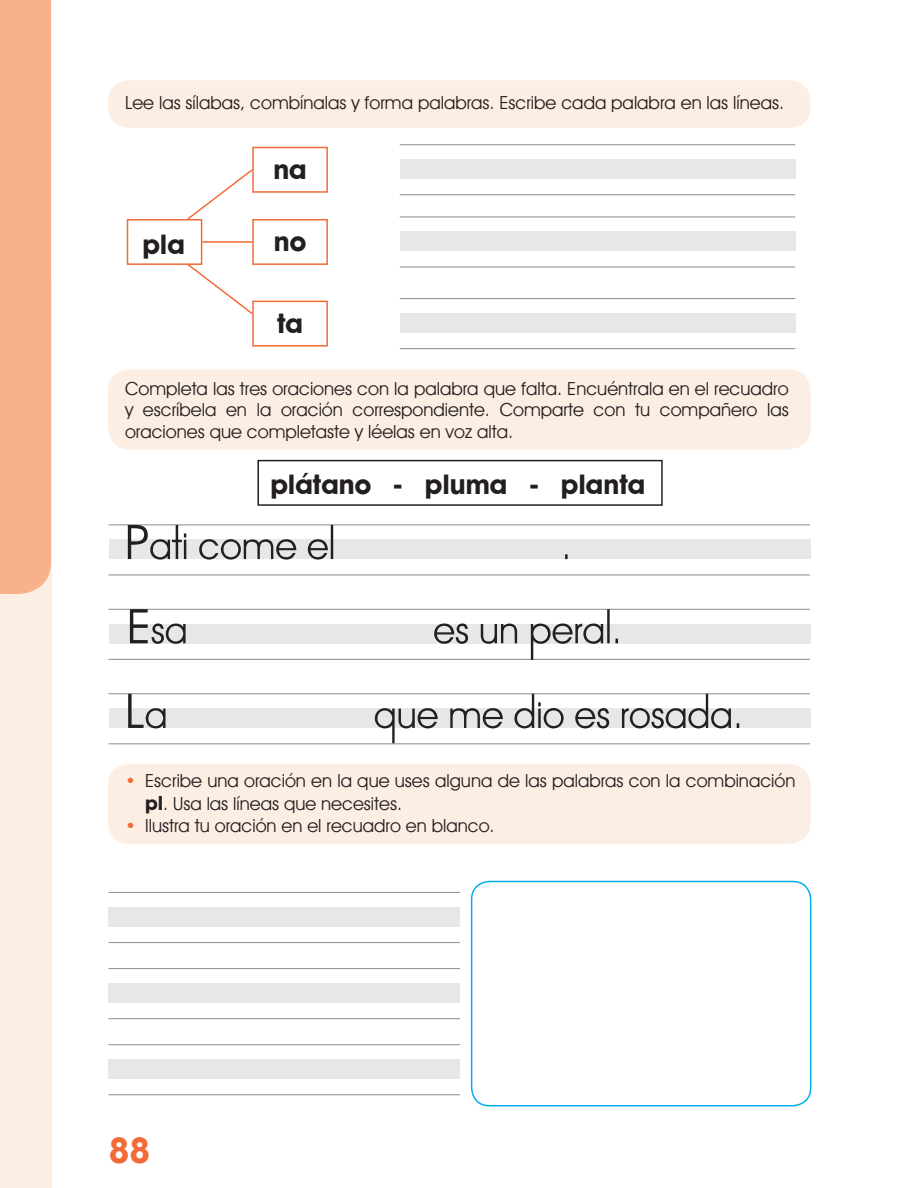
<style>
.page{position:relative;width:918px;height:1188px;background:#fff}
.page>*{position:absolute;margin:0;border:0;box-sizing:border-box;transform-origin:0 0}
.t1{font:36px "VAG Rounded Bold";color:#f26b36}
.TEXTO{font:700 27px "Avant Guard SW";color:#231f20}
.TEXTO-2{font:18px/21.6px "Avant Guard SW";color:#231f20;text-align:justify}
.s1{font-family:"Century Gothic";color:#f26b36}
.s2{font-weight:700;font-size:19.5px}
</style>
<div class="page">
<div style="left:0;top:282px;width:51px;height:906px;background:#fdeee3"></div>
<div style="left:0;top:0;width:51px;height:594px;background:#f9b18c"></div>
<div style="left:108px;top:764px;width:703px;height:80px;background:#fdeee3;border-radius:22px"></div>
<div style="left:108px;top:369px;width:703px;height:80px;background:#fdeee3;border-radius:22px"></div>
<div style="left:108px;top:80px;width:703px;height:48px;background:#fdeee3;border-radius:21px"></div>
<div style="left:400px;top:231px;width:395px;height:20px;background:#e6e7e9"></div>
<hr style="left:400px;top:216px;width:395px;height:1px;background:#939598">
<hr style="left:400px;top:266px;width:395px;height:2px;background:#939598">
<div style="left:400px;top:159px;width:395px;height:20px;background:#e6e7e9"></div>
<hr style="left:400px;top:144px;width:395px;height:1px;background:#939598">
<hr style="left:400px;top:194px;width:395px;height:1px;background:#939598">
<div style="left:400px;top:313px;width:395px;height:20px;background:#e6e7e9"></div>
<hr style="left:400px;top:298px;width:395px;height:1px;background:#939598">
<hr style="left:400px;top:348px;width:395px;height:1px;background:#939598">
<div style="left:109px;top:907px;width:351px;height:20px;background:#e6e7e9"></div>
<hr style="left:109px;top:892px;width:351px;height:1px;background:#939598">
<hr style="left:109px;top:942px;width:351px;height:1px;background:#939598">
<div style="left:109px;top:983px;width:351px;height:20px;background:#e6e7e9"></div>
<hr style="left:109px;top:968px;width:351px;height:1px;background:#939598">
<hr style="left:109px;top:1018px;width:351px;height:1px;background:#939598">
<div style="left:109px;top:1059px;width:351px;height:20px;background:#e6e7e9"></div>
<hr style="left:109px;top:1044px;width:351px;height:1px;background:#939598">
<hr style="left:109px;top:1094px;width:351px;height:1px;background:#939598">
<div style="left:109px;top:624px;width:701px;height:20px;background:#e6e7e9"></div>
<hr style="left:109px;top:609px;width:701px;height:1px;background:#939598">
<hr style="left:109px;top:659px;width:701px;height:1px;background:#939598">
<div style="left:109px;top:539px;width:701px;height:20px;background:#e6e7e9"></div>
<hr style="left:109px;top:524px;width:701px;height:1px;background:#939598">
<hr style="left:109px;top:574px;width:701px;height:1px;background:#939598">
<svg style="left:128px;top:525px;width:440px;height:35px"></svg>
<div style="left:109px;top:708px;width:701px;height:20px;background:#e6e7e9"></div>
<hr style="left:109px;top:693px;width:701px;height:1px;background:#939598">
<hr style="left:109px;top:743px;width:701px;height:1px;background:#939598">
<svg style="left:128px;top:694px;width:611px;height:49px"></svg>
<div style="left:252px;top:147px;width:76px;height:46px;border:2px solid #f26b36"></div>
<div style="left:252px;top:219px;width:76px;height:46px;border:2px solid #f26b36"></div>
<div style="left:127px;top:219px;width:75px;height:46px;border:2px solid #f26b36"></div>
<div style="left:252px;top:301px;width:76px;height:46px;border:2px solid #f26b36"></div>
<svg style="left:186px;top:168px;width:68px;height:53px"></svg>
<svg style="left:186px;top:262px;width:68px;height:54px"></svg>
<hr style="left:202px;top:241px;width:51px;height:2px;background:#f26b36">
<div style="left:257px;top:460px;width:406px;height:46px;border:2px solid #231f20"></div>
<div style="left:471px;top:881px;width:340px;height:225px;border:2px solid #00aeef;border-radius:18px"></div>
<svg style="left:130px;top:609px;width:488px;height:51px"></svg>
<p class="TEXTO-2" style="left:125px;top:92px;width:661px">Lee las sílabas, combínalas y forma palabras. Escribe cada palabra en las líneas.</p>
<p class="TEXTO" style="left:142px;top:228px;width:44px">pla</p>
<p class="TEXTO" style="left:273px;top:153px;width:35px">na</p>
<p class="TEXTO" style="left:274px;top:225px;width:34px">no</p>
<p class="TEXTO" style="left:277px;top:307px;width:27px">ta</p>
<p class="TEXTO-2" style="left:125px;top:378px;width:665px">Completa las tres oraciones con la palabra que falta. Encuéntrala en el recuadro y escríbela en la oración correspondiente. Comparte con tu compañero las oraciones que completaste y léelas en voz alta.</p>
<p class="TEXTO" style="left:270px;top:468px;width:376px">plátano - pluma - planta</p>
<p class="TEXTO-2" style="left:145px;top:768px;width:652px;line-height:23.4px;text-indent:-20px"><span class="s1">•</span> Escribe una oración en la que uses alguna de las palabras con la combinación <span class="s2">pl</span>. Usa las líneas que necesites.</p>
<p class="TEXTO-2" style="left:125px;top:814px;width:371px"><span class="s1">•</span> Ilustra tu oración en el recuadro en blanco.</p>
<h1 class="t1" style="left:109px;top:1129px;width:43px">88</h1>
</div>
